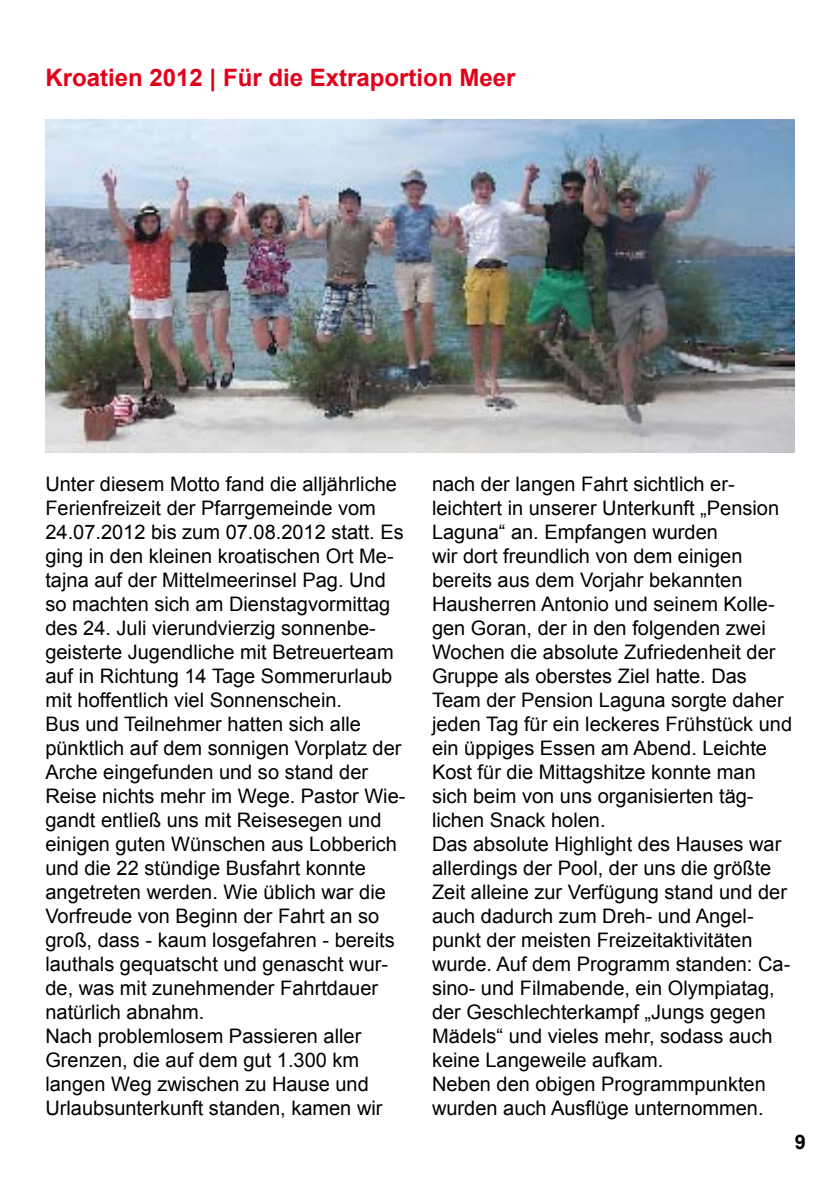
<style>
.page{position:relative;width:840px;height:1191px;background:#fff}
.page>*{position:absolute;margin:0;border:0;box-sizing:border-box;transform-origin:0 0}
.t1{font:700 24px "Arial";color:#e2001a}
.t2{font:20px/24px "Arial";color:#000}
.t3{font:700 20px "Arial";color:#000}
</style>
<div class="page">
<img style="left:45px;top:119px;width:749px;height:333px">
<p class="t1" style="left:45px;top:61px;width:471px">Kroatien 2012 | Für die Extraportion Meer</p>
<p class="t2" style="left:45px;top:472px;width:361px">Unter diesem Motto fand die alljährliche Ferienfreizeit der Pfarrgemeinde vom 24.07.2012 bis zum 07.08.2012 statt. Es ging in den kleinen kroatischen Ort Me&shy;tajna auf der Mittelmeerinsel Pag. Und so machten sich am Dienstagvormittag des 24. Juli vierundvierzig sonnenbe&shy;geisterte Jugendliche mit Betreuerteam auf in Richtung 14 Tage Sommerurlaub mit hoffentlich viel Sonnenschein.<br>Bus und Teilnehmer hatten sich alle pünktlich auf dem sonnigen Vorplatz der Arche eingefunden und so stand der Reise nichts mehr im Wege. Pastor Wie&shy;gandt entließ uns mit Reisesegen und einigen guten Wünschen aus Lobberich und die 22 stündige Busfahrt konnte angetreten werden. Wie üblich war die Vorfreude von Beginn der Fahrt an so groß, dass - kaum losgefahren - bereits lauthals gequatscht und genascht wur&shy;de, was mit zunehmender Fahrtdauer natürlich abnahm.<br>Nach problemlosem Passieren aller Grenzen, die auf dem gut 1.300 km langen Weg zwischen zu Hause und Urlaubsunterkunft standen, kamen wir</p>
<p class="t2" style="left:432px;top:472px;width:361px">nach der langen Fahrt sichtlich er&shy;leichtert in unserer Unterkunft „Pension Laguna“ an. Empfangen wurden<br>wir dort freundlich von dem einigen bereits aus dem Vorjahr bekannten Hausherren Antonio und seinem Kolle&shy;gen Goran, der in den folgenden zwei Wochen die absolute Zufriedenheit der Gruppe als oberstes Ziel hatte. Das Team der Pension Laguna sorgte daher jeden Tag für ein leckeres Frühstück und ein üppiges Essen am Abend. Leichte Kost für die Mittagshitze konnte man sich beim von uns organisierten täg&shy;lichen Snack holen.<br>Das absolute Highlight des Hauses war allerdings der Pool, der uns die größte Zeit alleine zur Verfügung stand und der auch dadurch zum Dreh- und Angel&shy;punkt der meisten Freizeitaktivitäten wurde. Auf dem Programm standen: Ca&shy;sino- und Filmabende, ein Olympiatag, der Geschlechterkampf „Jungs gegen Mädels“ und vieles mehr, sodass auch keine Langeweile aufkam.<br>Neben den obigen Programmpunkten wurden auch Ausflüge unternommen.</p>
<p class="t3" style="left:794px;top:1128px;width:13px">9</p>
</div>
